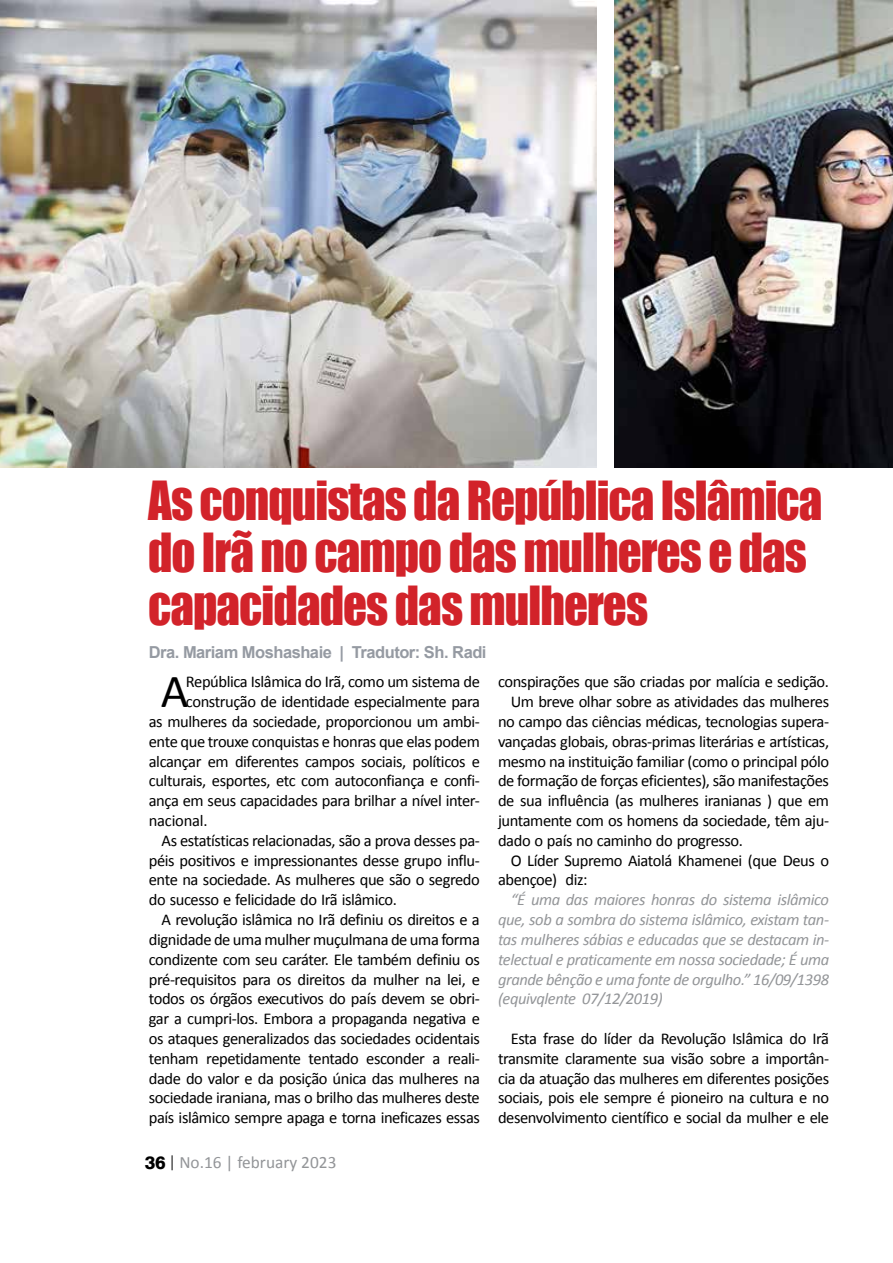
<style>
.page{position:relative;width:893px;height:1263px;background:#fff}
.page>*{position:absolute;margin:0;border:0;box-sizing:border-box;transform-origin:0 0}
.t1{font:49.5px/52.5px "Impact";letter-spacing:-.02em;color:#d2232a;scale:.95 1}
.t2{font:47.7px "Calibri";color:#000}
.t3{font:17.4px "Calibri";color:#939598}
.t4{font:16.5px/19.8px "Calibri";letter-spacing:-.025em;color:#000;text-align:justify}
.t5{font:italic 16.5px/19.8px "Calibri";letter-spacing:-.025em;color:#939598;text-align:justify}
.t6{font:700 16.5px "Arial";letter-spacing:-.03em;color:#959aa2}
.s1{font-family:"Swiss 721 BT";font-weight:800;font-size:18px;color:#000}
</style>
<div class="page">
<svg style="left:172px;top:1155px;width:1px;height:15px"></svg>
<img style="left:0;top:0;width:596px;height:468px">
<img style="left:614px;top:0;width:279px;height:468px">
<h1 class="t1" style="left:148px;top:473px;width:711px">As conquistas da República Islâmica do Irã no campo das mulheres e das capacidades das mulheres</h1>
<p class="t6" style="left:149px;top:642px;width:339px">Dra. Mariam Moshashaie | Tradutor: Sh. Radi</p>
<h2 class="t2" style="left:161px;top:661px;width:29px">A</h2>
<p class="t4" style="left:186px;top:672px;width:295px">República Islâmica do Irã, como um sistema de</p>
<p class="t4" style="left:186px;top:692px;width:295px">construção de identidade especialmente para</p>
<p class="t4" style="left:149px;top:712px;width:333px">as mulheres da sociedade, proporcionou um ambi-</p>
<p class="t4" style="left:149px;top:731px;width:333px">ente que trouxe conquistas e honras que elas podem</p>
<p class="t4" style="left:149px;top:751px;width:333px">alcançar em diferentes campos sociais, políticos e</p>
<p class="t4" style="left:149px;top:771px;width:333px">culturais, esportes, etc com autoconfiança e confi-</p>
<p class="t4" style="left:149px;top:791px;width:333px">ança em seus capacidades para brilhar a nível inter-</p>
<p class="t4" style="left:149px;top:811px;width:60px">nacional.</p>
<p class="t4" style="left:162px;top:830px;width:320px">As estatísticas relacionadas, são a prova desses pa-</p>
<p class="t4" style="left:149px;top:850px;width:333px">péis positivos e impressionantes desse grupo influ-</p>
<p class="t4" style="left:149px;top:870px;width:333px">ente na sociedade. As mulheres que são o segredo</p>
<p class="t4" style="left:149px;top:890px;width:250px">do sucesso e felicidade do Irã islâmico.</p>
<p class="t4" style="left:162px;top:910px;width:320px">A revolução islâmica no Irã definiu os direitos e a</p>
<p class="t4" style="left:149px;top:929px;width:333px">dignidade de uma mulher muçulmana de uma forma</p>
<p class="t4" style="left:149px;top:949px;width:333px">condizente com seu caráter. Ele também definiu os</p>
<p class="t4" style="left:149px;top:969px;width:333px">pré-requisitos para os direitos da mulher na lei, e</p>
<p class="t4" style="left:149px;top:989px;width:333px">todos os órgãos executivos do país devem se obri-</p>
<p class="t4" style="left:149px;top:1009px;width:333px">gar a cumpri-los. Embora a propaganda negativa e</p>
<p class="t4" style="left:149px;top:1028px;width:333px">os ataques generalizados das sociedades ocidentais</p>
<p class="t4" style="left:149px;top:1048px;width:333px">tenham repetidamente tentado esconder a reali-</p>
<p class="t4" style="left:149px;top:1068px;width:333px">dade do valor e da posição única das mulheres na</p>
<p class="t4" style="left:149px;top:1088px;width:333px">sociedade iraniana, mas o brilho das mulheres deste</p>
<p class="t4" style="left:149px;top:1108px;width:333px">país islâmico sempre apaga e torna ineficazes essas</p>
<p class="t3" style="left:145px;top:1151px;width:193px"><span class="s1">36</span> No.16 | february 2023</p>
<p class="t4" style="left:498px;top:672px;width:333px">conspirações que são criadas por malícia e sedição.</p>
<p class="t4" style="left:511px;top:692px;width:320px">Um breve olhar sobre as atividades das mulheres</p>
<p class="t4" style="left:498px;top:712px;width:333px">no campo das ciências médicas, tecnologias supera-</p>
<p class="t4" style="left:498px;top:731px;width:333px">vançadas globais, obras-primas literárias e artísticas,</p>
<p class="t4" style="left:498px;top:751px;width:333px">mesmo na instituição familiar (como o principal pólo</p>
<p class="t4" style="left:498px;top:771px;width:333px">de formação de forças eficientes), são manifestações</p>
<p class="t4" style="left:498px;top:791px;width:333px">de sua influência (as mulheres iranianas ) que em</p>
<p class="t4" style="left:498px;top:811px;width:333px">juntamente com os homens da sociedade, têm aju-</p>
<p class="t4" style="left:498px;top:830px;width:247px">dado o país no caminho do progresso.</p>
<p class="t4" style="left:511px;top:850px;width:320px">O Líder Supremo Aiatolá Khamenei (que Deus o</p>
<p class="t4" style="left:498px;top:870px;width:91px">abençoe) diz:</p>
<p class="t5" style="left:498px;top:889px;width:333px;text-indent:13px">“É uma das maiores honras do sistema islâmico que, sob a sombra do sistema islâmico, existam tan&shy;tas mulheres sábias e educadas que se destacam in&shy;telectual e praticamente em nossa sociedade; É uma grande bênção e uma fonte de orgulho.” 16/09/1398 (equivqlente 07/12/2019)</p>
<p class="t4" style="left:498px;top:1028px;width:333px;text-indent:13px">Esta frase do líder da Revolução Islâmica do Irã transmite claramente sua visão sobre a importân&shy;cia da atuação das mulheres em diferentes posições sociais, pois ele sempre é pioneiro na cultura e no desenvolvimento científico e social da mulher e ele</p>
</div>
